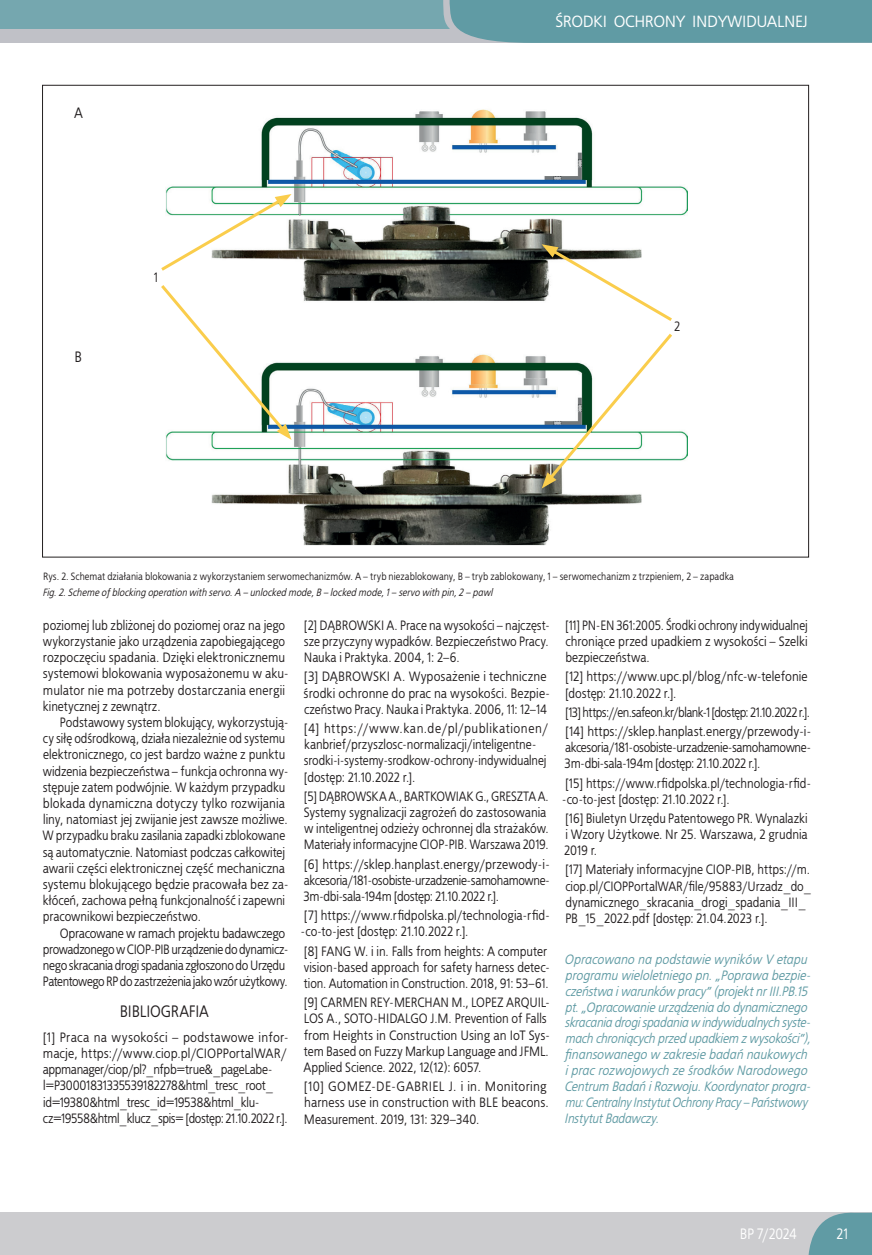
<style>
.page{position:relative;width:872px;height:1255px;background:#fff}
.page>*{position:absolute;margin:0;border:0;box-sizing:border-box;transform-origin:0 0}
.t1{font:16.5px "EFN Bureau";color:#231f20}
.t2{font:16.2px "EFN Bureau";letter-spacing:-.01em;color:#fff;scale:1.11 1}
.t3{font:15px "EFN Bureau";letter-spacing:-.005em;color:#fff}
.t4{font:15px "EFN Bureau";color:#231f20}
.t5{font:13.5px/16.2px "EFN Bureau";letter-spacing:.005em;color:#231f20}
.t6{font:italic 13.5px/15.9px "EFN Bureau";color:#609ba4}
.t7{font:13.5px/16.2px "EFN Bureau";letter-spacing:-.02em;color:#231f20}
.t8{font:13.5px/16.2px "EFN Bureau";letter-spacing:-.015em;color:#231f20}
.t9{font:10.5px "EFN Bureau";letter-spacing:.015em;color:#231f20}
.t10{font:italic 10.5px "EFN Bureau";letter-spacing:.015em;color:#231f20}
</style>
<div class="page">
<div style="left:0;top:1211px;width:872px;height:43px;background:#cccccf"></div>
<div style="left:0;top:0;width:872px;height:43px;background:#c0c1c7"></div>
<div style="left:0;top:0;width:510px;height:29px;background:#75a7af"></div>
<div style="left:443px;top:0;width:429px;height:43px;background:#609ba4"></div>
<svg style="left:808px;top:1211px;width:64px;height:43px;background:#75a5ad"></svg>
<img style="left:166px;top:109px;width:521px;height:437px">
<svg style="left:541px;top:330px;width:134px;height:158px"></svg>
<svg style="left:161px;top:194px;width:130px;height:79px"></svg>
<svg style="left:161px;top:282px;width:130px;height:158px"></svg>
<svg style="left:541px;top:244px;width:134px;height:80px"></svg>
<p class="t4" style="left:74px;top:103px;width:10px">A</p>
<p class="t4" style="left:75px;top:346px;width:9px">B</p>
<p class="t5" style="left:154px;top:269px;width:6px">1</p>
<p class="t2" style="left:555px;top:11px;width:229px">ŚRODKI OCHRONY INDYWIDUALNEJ</p>
<p class="t5" style="left:674px;top:318px;width:8px">2</p>
<p class="t9" style="left:43px;top:568px;width:692px">Rys. 2. Schemat działania blokowania z wykorzystaniem serwomechanizmów. A – tryb niezablokowany, B – tryb zablokowany, 1 – serwomechanizm z trzpieniem, 2 – zapadka</p>
<p class="t10" style="left:42px;top:585px;width:451px">Fig. 2. Scheme of blocking operation with servo. A – unlocked mode, B – locked mode, 1 – servo with pin, 2 – pawl</p>
<p class="t5" style="left:43px;top:616px;width:247px">poziomej lub zbliżonej do poziomej oraz na jego wykorzystanie jako urządzenia zapobiegającego rozpoczęciu spadania. Dzięki elektronicznemu systemowi blokowania wyposażonemu w aku&shy;mulator nie ma potrzeby dostarczania energii kinetycznej z zewnątrz.</p>
<p class="t5" style="left:43px;top:713px;width:248px;text-indent:17px">Podstawowy system blokujący, wykorzystują&shy;cy siłę odśrodkową, działa niezależnie od systemu elektronicznego, co jest bardzo ważne z punktu widzenia bezpieczeństwa – funkcja ochronna wy&shy;stępuje zatem podwójnie. W każdym przypadku blokada dynamiczna dotyczy tylko rozwijania liny, natomiast jej zwijanie jest zawsze możliwe.<br>W przypadku braku zasilania zapadki zblokowane są automatycznie. Natomiast podczas całkowitej awarii części elektronicznej część mechaniczna systemu blokującego będzie pracowała bez za&shy;kłóceń, zachowa pełną funkcjonalność i zapewni pracownikowi bezpieczeństwo.</p>
<p class="t7" style="left:43px;top:924px;width:247px;text-indent:17px">Opracowane w ramach projektu badawczego prowadzonego w CIOP-PIB urządzenie do dynamicz&shy;nego skracania drogi spadania zgłoszono do Urzędu Patentowego RP do zastrzeżenia jako wzór użytkowy.</p>
<p class="t1" style="left:120px;top:1000px;width:90px">BIBLIOGRAFIA</p>
<p class="t5" style="left:43px;top:1028px;width:247px">[1] Praca na wysokości – podstawowe infor&shy;macje, https://www.ciop.pl/CIOPPortalWAR/ appmanager/ciop/pl?_nfpb=true&amp;_pageLabe&shy;l=P30001831335539182278&amp;html_tresc_root_ id=19380&amp;html_tresc_id=19538&amp;html_klu&shy;cz=19558&amp;html_klucz_spis= [dostęp: 21.10.2022 r.].</p>
<p class="t5" style="left:304px;top:616px;width:247px;text-align:justify">[2] DĄBROWSKI A. Prace na wysokości – najczęst&shy;sze przyczyny wypadków. Bezpieczeństwo Pracy.<br>Nauka i Praktyka. 2004, 1: 2–6.</p>
<p class="t5" style="left:303px;top:668px;width:248px">[3] DĄBROWSKI A. Wyposażenie i techniczne środki ochronne do prac na wysokości. Bezpie&shy;czeństwo Pracy. Nauka i Praktyka. 2006, 11: 12–14</p>
<p class="t5" style="left:304px;top:719px;width:246px">[4] https://www.kan.de/pl/publikationen/ kanbrief/przyszlosc-normalizacji/inteligentne&shy;srodki-i-systemy-srodkow-ochrony-indywidualnej [dostęp: 21.10.2022 r.].</p>
<p class="t5" style="left:304px;top:787px;width:246px">[5] DĄBROWSKA A., BARTKOWIAK G., GRESZTA A.<br>Systemy sygnalizacji zagrożeń do zastosowania w inteligentnej odzieży ochronnej dla strażaków.<br>Materiały informacyjne CIOP-PIB. Warszawa 2019.</p>
<p class="t5" style="left:303px;top:855px;width:248px;text-align:justify">[6] https://sklep.hanplast.energy/przewody-i&shy;akcesoria/181-osobiste-urzadzenie-samohamowne-3m-dbi-sala-194m [dostęp: 21.10.2022 r.].</p>
<p class="t5" style="left:301px;top:906px;width:251px">[7] https://www.rfidpolska.pl/technologia-rfid--co-to-jest [dostęp: 21.10.2022 r.].</p>
<p class="t5" style="left:304px;top:942px;width:247px">[8] FANG W. i in. Falls from heights: A computer vision-based approach for safety harness detec&shy;tion. Automation in Construction. 2018, 91: 53–61.</p>
<p class="t5" style="left:303px;top:993px;width:248px">[9] CARMEN REY-MERCHAN M., LOPEZ ARQUIL-LOS A., SOTO-HIDALGO J.M. Prevention of Falls from Heights in Construction Using an IoT Sys&shy;tem Based on Fuzzy Markup Language and JFML.<br>Applied Science. 2022, 12(12): 6057.</p>
<p class="t5" style="left:304px;top:1077px;width:246px">[10] GOMEZ-DE-GABRIEL J. i in. Monitoring harness use in construction with BLE beacons.<br>Measurement. 2019, 131: 329–340.</p>
<p class="t5" style="left:565px;top:616px;width:244px;text-align:justify">[11] PN-EN 361:2005. Środki ochrony indywidualnej chroniące przed upadkiem z wysokości – Szelki bezpieczeństwa.</p>
<p class="t5" style="left:565px;top:668px;width:244px">[12] https://www.upc.pl/blog/nfc-w-telefonie [dostęp: 21.10.2022 r.].</p>
<p class="t5" style="left:565px;top:702px;width:247px;line-height:19.2px">[13] https://en.safeon.kr/blank-1 [dostęp: 21.10.2022 r.]. [14] https://sklep.hanplast.energy/przewody-i-</p>
<p class="t8" style="left:564px;top:739px;width:248px">akcesoria/181-osobiste-urzadzenie-samohamowne-<br>3m-dbi-sala-194m [dostęp: 21.10.2022 r.].</p>
<p class="t5" style="left:562px;top:774px;width:251px">[15] https://www.rfidpolska.pl/technologia-rfid--co-to-jest [dostęp: 21.10.2022 r.].</p>
<p class="t5" style="left:564px;top:809px;width:245px;text-align:justify">[16] Biuletyn Urzędu Patentowego PR. Wynalazki i Wzory Użytkowe. Nr 25. Warszawa, 2 grudnia 2019 r.</p>
<p class="t5" style="left:565px;top:861px;width:248px">[17] Materiały informacyjne CIOP-PIB, https://m. ciop.pl/CIOPPortalWAR/file/95883/Urzadz_do_ dynamicznego_skracania_drogi_spadania_III_ PB_15_2022.pdf [dostęp: 21.04.2023 r.].</p>
<p class="t6" style="left:564px;top:950px;width:248px">Opracowano na podstawie wyników V etapu programu wieloletniego pn. „Poprawa bezpie&shy;czeństwa i warunków pracy” (projekt nr III.PB.15 pt. „Opracowanie urządzenia do dynamicznego skracania drogi spadania w indywidualnych syste&shy;mach chroniących przed upadkiem z wysokości”), finansowanego w zakresie badań naukowych i prac rozwojowych ze środków Narodowego Centrum Badań i Rozwoju. Koordynator progra&shy;mu: Centralny Instytut Ochrony Pracy – Państwowy Instytut Badawczy.</p>
<p class="t3" style="left:740px;top:1223px;width:58px">BP 7/2024</p>
<p class="t3" style="left:836px;top:1223px;width:13px">21</p>
</div>
